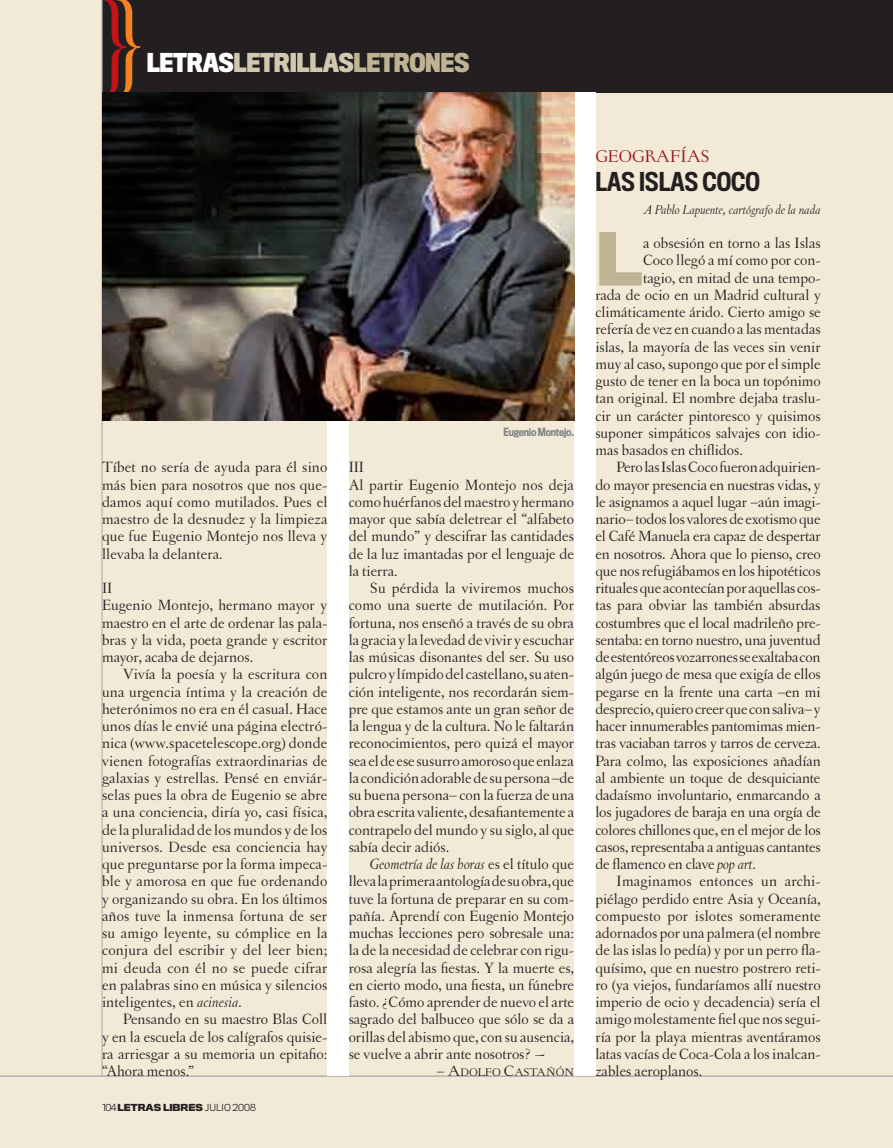
<style>
.page{position:relative;width:893px;height:1148px;background:#f2ead7}
.page>*{position:absolute;margin:0;border:0;box-sizing:border-box;transform-origin:0 0}
.t1{font:700 67.65px "Titling Gothic FB Normal";color:#beb493}
.t2{font:700 24px "Titling Gothic FB Cond";letter-spacing:-.01em;color:#d0c9af}
.t3{font:500 24px "Titling Gothic FB Cond";color:#231f20}
.t4{font:18px "Letras Oldstyle Expert";color:#981a1e}
.t5{font:15.75px/17.2px "Letras Oldstyle";color:#231f20;text-align:justify}
.t6{font:italic 13.5px "Letras Oldstyle";color:#231f20}
.t7{font:11.85px "Letras Oldstyle Expert";color:#231f20}
.t8{font:500 10.5px "Titling Gothic FB Cond";color:#808285}
.t9{font:300 9px "Titling Gothic FB Normal";color:#231f20}
.s1{color:#fff}
.s2{color:#beb493}
.s3{font-style:italic}
.s4{font-weight:700}
.s5{font-size:15.75px}
</style>
<div class="page">
<div style="left:102px;top:0;width:791px;height:93px;background:#231f20"></div>
<hr style="left:102px;top:0;width:1px;height:1076px;background:#a8a9ad">
<hr style="left:0;top:1076px;width:893px;height:1px;background:#939598">
<div style="left:327px;top:93px;width:22px;height:983px;background:#fff"></div>
<div style="left:574px;top:93px;width:21px;height:983px;background:#fff"></div>
<svg style="left:103px;top:0;width:38px;height:92px"></svg>
<img style="left:102px;top:92px;width:472px;height:329px">
<h2 class="t2" style="left:147px;top:48px;width:324px"><span class="s1">LETRAS</span>LETRILLAS<span class="s2">LETRONES</span></h2>
<p class="t5" style="left:102px;top:459px;width:227px">Tíbet no sería de ayuda para él sino más bien para nosotros que nos que&shy;damos aquí como mutilados. Pues el maestro de la desnudez y la limpieza que fue Eugenio Montejo nos lleva y llevaba la delantera.</p>
<p class="t5" style="left:102px;top:579px;width:227px;text-align:left">II<br>Eugenio Montejo, hermano mayor y maestro en el arte de ordenar las pala&shy;bras y la vida, poeta grande y escritor mayor, acaba de dejarnos.</p>
<p class="t5" style="left:102px;top:666px;width:227px;text-indent:21px">Vivía la poesía y la escritura con una urgencia íntima y la creación de heterónimos no era en él casual. Hace unos días le envié una página electró&shy;nica (www.spacetelescope.org) donde vienen fotografías extraordinarias de galaxias y estrellas. Pensé en enviár&shy;selas pues la obra de Eugenio se abre a una conciencia, diría yo, casi física, de la pluralidad de los mundos y de los universos. Desde esa conciencia hay que preguntarse por la forma impeca&shy;ble y amorosa en que fue ordenando y organizando su obra. En los últimos años tuve la inmensa fortuna de ser su amigo leyente, su cómplice en la conjura del escribir y del leer bien; mi deuda con él no se puede cifrar en palabras sino en música y silencios inteligentes, en <span class="s3">acinesia.</span></p>
<p class="t5" style="left:102px;top:1011px;width:227px;text-indent:21px">Pensando en su maestro Blas Coll y en la escuela de los calígrafos quisie&shy;ra arriesgar a su memoria un epitafio: “Ahora menos.”</p>
<p class="t9" style="left:102px;top:1102px;width:155px">104 <span class="s4">LETRAS LIBRES</span> julio 2008</p>
<p class="t8" style="left:504px;top:426px;width:72px">Eugenio Montejo.</p>
<p class="t5" style="left:349px;top:459px;width:227px;text-align:left">III<br>Al partir Eugenio Montejo nos deja como huérfanos del maestro y hermano mayor que sabía deletrear el “alfabeto del mundo” y descifrar las cantidades de la luz imantadas por el lenguaje de la tierra.</p>
<p class="t5" style="left:349px;top:579px;width:227px;text-indent:21px">Su pérdida la viviremos muchos como una suerte de mutilación. Por fortuna, nos enseñó a través de su obra la gracia y la levedad de vivir y escuchar las músicas disonantes del ser. Su uso pulcro y límpido del castellano, su aten&shy;ción inteligente, nos recordarán siem&shy;pre que estamos ante un gran señor de la lengua y de la cultura. No le faltarán reconocimientos, pero quizá el mayor sea el de ese susurro amoroso que enlaza la condición adorable de su persona –de su buena persona– con la fuerza de una obra escrita valiente, desafiantemente a contrapelo del mundo y su siglo, al que sabía decir adiós.</p>
<p class="t5" style="left:349px;top:855px;width:227px;text-indent:21px"><span class="s3">Geometría de las horas</span> es el título que lleva la primera antología de su obra, que tuve la fortuna de preparar en su com&shy;pañía. Aprendí con Eugenio Montejo muchas lecciones pero sobresale una: la de la necesidad de celebrar con rigu&shy;rosa alegría las fiestas. Y la muerte es, en cierto modo, una fiesta, un fúnebre fasto. ¿Cómo aprender de nuevo el arte sagrado del balbuceo que sólo se da a orillas del abismo que, con su ausencia, se vuelve a abrir ante nosotros? ~</p>
<p class="t7" style="left:437px;top:1066px;width:139px"><span class="s5">– A</span>DOLFO <span class="s5">C</span>ASTAÑÓN</p>
<p class="t4" style="left:595px;top:146px;width:14px">GEOGRAF</p>
<p class="t4" style="left:680px;top:146px;width:19px">ÍAS</p>
<h2 class="t3" style="left:595px;top:167px;width:166px">Las Islas Coco</h2>
<p class="t6" style="left:644px;top:202px;width:178px">A Pablo Lapuente, cartógrafo de la nada</p>
<h1 class="t1" style="left:595px;top:217px;width:49px">L</h1>
<p class="t5" style="left:643px;top:234px;width:179px">a obsesión en torno a las Islas</p>
<p class="t5" style="left:643px;top:252px;width:179px">Coco llegó a mí como por con-</p>
<p class="t5" style="left:643px;top:269px;width:179px">tagio, en mitad de una tempo-</p>
<p class="t5" style="left:595px;top:286px;width:227px">rada de ocio en un Madrid cultural y</p>
<p class="t5" style="left:595px;top:303px;width:227px">climáticamente árido. Cierto amigo se</p>
<p class="t5" style="left:595px;top:321px;width:227px">refería de vez en cuando a las mentadas</p>
<p class="t5" style="left:595px;top:338px;width:227px">islas, la mayoría de las veces sin venir</p>
<p class="t5" style="left:595px;top:355px;width:227px">muy al caso, supongo que por el simple</p>
<p class="t5" style="left:595px;top:372px;width:227px">gusto de tener en la boca un topónimo</p>
<p class="t5" style="left:595px;top:390px;width:227px">tan original. El nombre dejaba traslu-</p>
<p class="t5" style="left:595px;top:407px;width:227px">cir un carácter pintoresco y quisimos</p>
<p class="t5" style="left:595px;top:424px;width:227px">suponer simpáticos salvajes con idio-</p>
<p class="t5" style="left:595px;top:441px;width:149px">mas basados en chiflidos.</p>
<p class="t5" style="left:616px;top:459px;width:206px">Pero las Islas Coco fueron adquirien-</p>
<p class="t5" style="left:595px;top:476px;width:227px">do mayor presencia en nuestras vidas, y</p>
<p class="t5" style="left:595px;top:493px;width:227px">le asignamos a aquel lugar –aún imagi-</p>
<p class="t5" style="left:595px;top:510px;width:227px">nario– todos los valores de exotismo que</p>
<p class="t5" style="left:595px;top:528px;width:227px">el Café Manuela era capaz de despertar</p>
<p class="t5" style="left:595px;top:545px;width:227px">en nosotros. Ahora que lo pienso, creo</p>
<p class="t5" style="left:595px;top:562px;width:227px">que nos refugiábamos en los hipotéticos</p>
<p class="t5" style="left:595px;top:579px;width:227px">rituales que acontecían por aquellas cos-</p>
<p class="t5" style="left:595px;top:597px;width:227px">tas para obviar las también absurdas</p>
<p class="t5" style="left:595px;top:614px;width:227px">costumbres que el local madrileño pre-</p>
<p class="t5" style="left:595px;top:631px;width:227px">sentaba: en torno nuestro, una juventud</p>
<p class="t5" style="left:595px;top:648px;width:227px">de estentóreos vozarrones se exaltaba con</p>
<p class="t5" style="left:595px;top:666px;width:227px">algún juego de mesa que exigía de ellos</p>
<p class="t5" style="left:595px;top:683px;width:227px">pegarse en la frente una carta –en mi</p>
<p class="t5" style="left:595px;top:700px;width:227px">desprecio, quiero creer que con saliva– y</p>
<p class="t5" style="left:595px;top:717px;width:227px">hacer innumerables pantomimas mien-</p>
<p class="t5" style="left:595px;top:735px;width:227px">tras vaciaban tarros y tarros de cerveza.</p>
<p class="t5" style="left:595px;top:752px;width:227px">Para colmo, las exposiciones añadían</p>
<p class="t5" style="left:595px;top:769px;width:227px">al ambiente un toque de desquiciante</p>
<p class="t5" style="left:595px;top:786px;width:227px">dadaísmo involuntario, enmarcando a</p>
<p class="t5" style="left:595px;top:804px;width:227px">los jugadores de baraja en una orgía de</p>
<p class="t5" style="left:595px;top:821px;width:227px">colores chillones que, en el mejor de los</p>
<p class="t5" style="left:595px;top:838px;width:227px">casos, representaba a antiguas cantantes</p>
<p class="t5" style="left:595px;top:855px;width:162px">de flamenco en clave <span class="s3">pop art</span>.</p>
<p class="t5" style="left:616px;top:873px;width:206px">Imaginamos entonces un archi-</p>
<p class="t5" style="left:595px;top:890px;width:227px">piélago perdido entre Asia y Oceanía,</p>
<p class="t5" style="left:595px;top:907px;width:227px">compuesto por islotes someramente</p>
<p class="t5" style="left:595px;top:924px;width:227px">adornados por una palmera (el nombre</p>
<p class="t5" style="left:595px;top:942px;width:227px">de las islas lo pedía) y por un perro fla-</p>
<p class="t5" style="left:595px;top:959px;width:227px">quísimo, que en nuestro postrero reti-</p>
<p class="t5" style="left:595px;top:976px;width:227px">ro (ya viejos, fundaríamos allí nuestro</p>
<p class="t5" style="left:595px;top:993px;width:227px">imperio de ocio y decadencia) sería el</p>
<p class="t5" style="left:595px;top:1011px;width:227px">amigo molestamente fiel que nos segui-</p>
<p class="t5" style="left:595px;top:1028px;width:227px">ría por la playa mientras aventáramos</p>
<p class="t5" style="left:595px;top:1045px;width:227px">latas vacías de Coca-Cola a los inalcan-</p>
<p class="t5" style="left:595px;top:1062px;width:108px">zables aeroplanos.</p>
</div>
